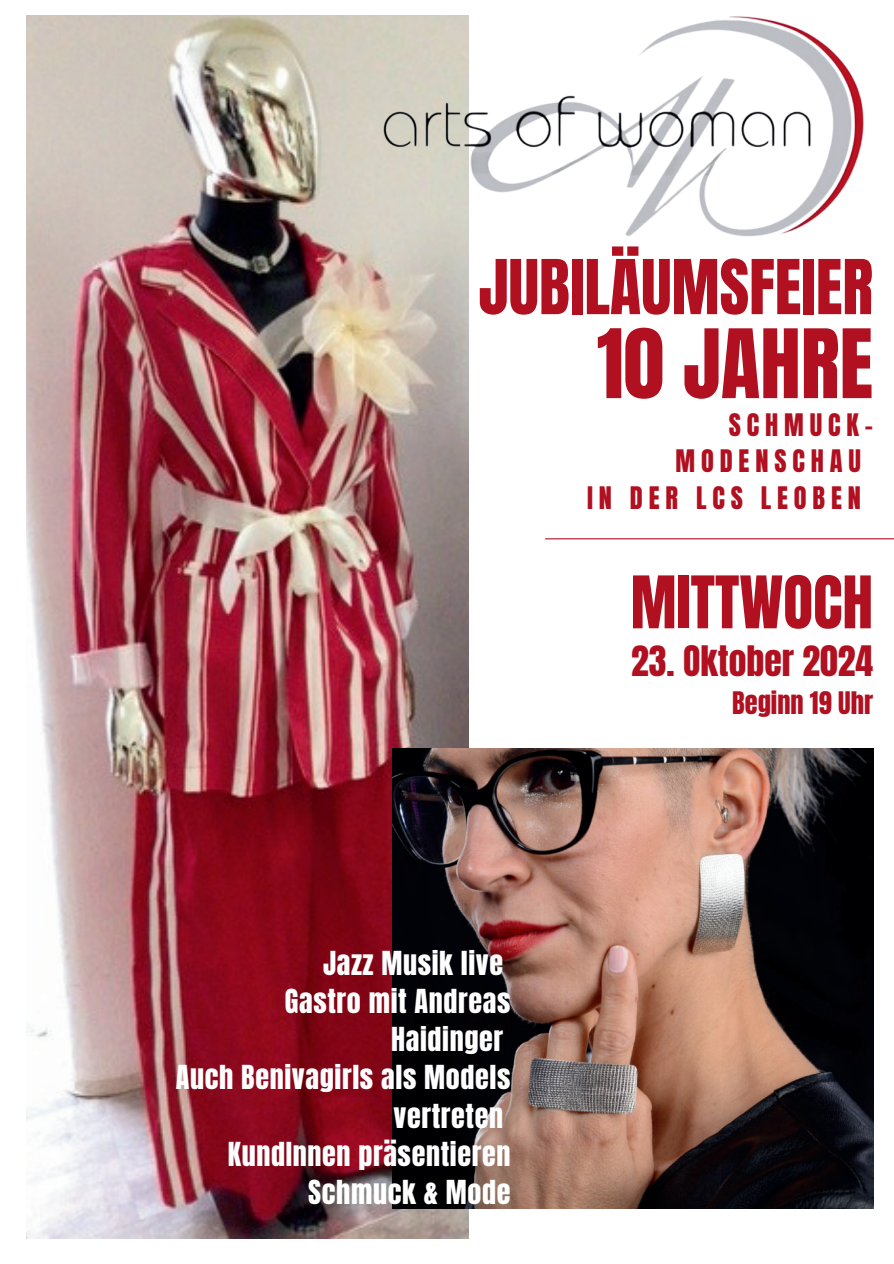
<style>
.page{position:relative;width:894px;height:1264px;background:#fff}
.page>*{position:absolute;margin:0;border:0;box-sizing:border-box;transform-origin:0 0}
.t1{font:81.15px "Anton";color:#b01020}
.t2{font:64.2px "Anton";color:#b01020}
.t3{font:61.5px "Anton";color:#b01020}
.t4{font:35.7px "Anton";color:#b01020}
.t5{font:28.05px/38.2px "Anton";letter-spacing:.025em;color:#fff;text-align:right}
.t6{font:26.4px "Anton";letter-spacing:.22em;color:#b01020}
.t7{font:26.4px "Anton";color:#b01020}
</style>
<div class="page">
<img style="left:27px;top:16px;width:441px;height:1221px">
<hr style="left:545px;top:538px;width:348px;height:1px;background:#b01020">
<img style="left:392px;top:748px;width:481px;height:460px">
<img style="left:352px;top:16px;width:512px;height:228px">
<h2 class="t2" style="left:478px;top:254px;width:396px">JUBILÄUMSFEIER</h2>
<h1 class="t1" style="left:596px;top:322px;width:277px">10 JAHRE</h1>
<p class="t6" style="left:728px;top:411px;width:146px">SCHMUCK-</p>
<p class="t6" style="left:675px;top:447px;width:187px">MODENSCHAU</p>
<p class="t6" style="left:587px;top:484px;width:275px">IN DER LCS LEOBEN</p>
<p class="t5" style="left:176px;top:946px;width:336px">Jazz Musik live<br>Gastro mit Andreas<br>Haidinger<br>Auch Benivagirls als Models vertreten<br>KundInnen präsentieren<br>Schmuck &amp; Mode</p>
<h3 class="t3" style="left:630px;top:571px;width:244px">MITTWOCH</h3>
<p class="t4" style="left:631px;top:642px;width:243px">23. Oktober 2024</p>
<p class="t7" style="left:732px;top:689px;width:142px">Beginn 19 Uhr</p>
</div>
